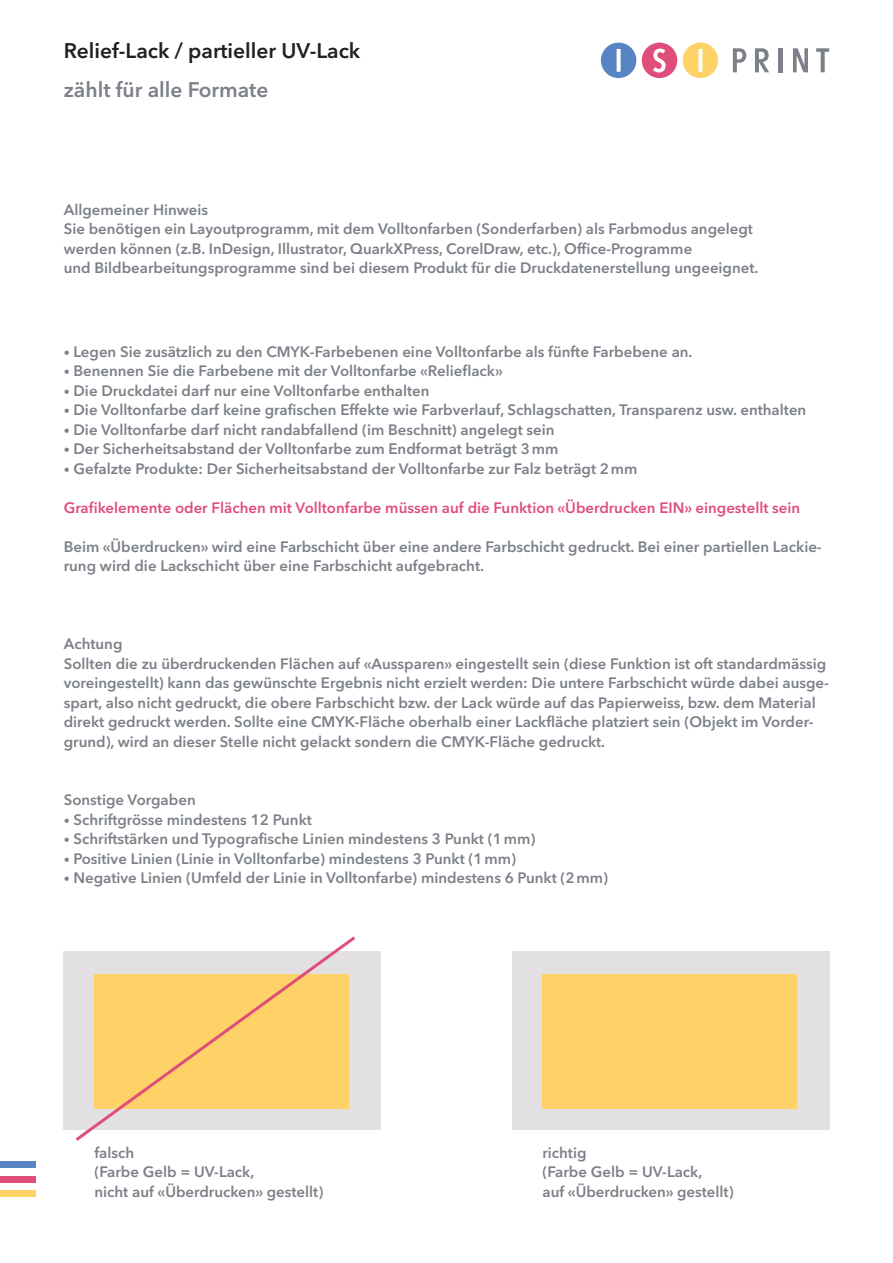
<style>
.page{position:relative;width:893px;height:1263px;background:#fff}
.page>*{position:absolute;margin:0;border:0;box-sizing:border-box;transform-origin:0 0}
.t1{font:600 21px "Avenir Next LT Pro";color:#231f20}
.t2{font:600 21px "Avenir Next LT Pro";color:#7c8088}
.t3{font:600 15px/19.5px "Avenir Next LT Pro";color:#7c8088}
.t4{font:600 15px "Avenir Next LT Pro";color:#df4e7b}
.s1{font-size:12px}
</style>
<div class="page">
<div style="left:0;top:1191px;width:35px;height:6px;background:#fed266"></div>
<div style="left:0;top:1161px;width:35px;height:7px;background:#5785c4"></div>
<div style="left:0;top:1176px;width:35px;height:6px;background:#df4e7b"></div>
<svg style="left:733px;top:48px;width:13px;height:24px"></svg>
<svg style="left:755px;top:48px;width:14px;height:24px"></svg>
<hr style="left:778px;top:48px;width:4px;height:24px;background:#7c8088">
<svg style="left:793px;top:48px;width:15px;height:24px"></svg>
<svg style="left:816px;top:48px;width:13px;height:24px"></svg>
<svg style="left:683px;top:43px;width:35px;height:35px"></svg>
<svg style="left:601px;top:43px;width:35px;height:35px"></svg>
<svg style="left:642px;top:43px;width:35px;height:35px"></svg>
<div style="left:64px;top:951px;width:317px;height:179px;background:#e2e0e2"></div>
<div style="left:512px;top:951px;width:317px;height:179px;background:#e2e0e2"></div>
<div style="left:542px;top:975px;width:255px;height:134px;background:#fed266"></div>
<svg style="left:75px;top:936px;width:281px;height:205px"></svg>
<h1 class="t1" style="left:64px;top:38px;width:298px">Relief-Lack / partieller UV-Lack</h1>
<h1 class="t2" style="left:64px;top:77px;width:206px">zählt für alle Formate</h1>
<p class="t3" style="left:64px;top:200px;width:696px">Allgemeiner Hinweis<br>Sie benötigen ein Layoutprogramm, mit dem Volltonfarben (Sonderfarben) als Farbmodus angelegt werden können (z.B. InDesign, Illustrator, QuarkXPress, CorelDraw, etc.), Office-Programme<br>und Bildbearbeitungsprogramme sind bei diesem Produkt für die Druckdatenerstellung ungeeignet.</p>
<p class="t3" style="left:64px;top:342px;width:630px"><span class="s1">•</span> Legen Sie zusätzlich zu den CMYK-Farbebenen eine Volltonfarbe als fünfte Farbebene an.</p>
<p class="t3" style="left:64px;top:361px;width:441px"><span class="s1">•</span> Benennen Sie die Farbebene mit der Volltonfarbe «Relieflack»</p>
<p class="t3" style="left:64px;top:381px;width:367px"><span class="s1">•</span> Die Druckdatei darf nur eine Volltonfarbe enthalten</p>
<p class="t3" style="left:64px;top:400px;width:744px"><span class="s1">•</span> Die Volltonfarbe darf keine grafischen Effekte wie Farbverlauf, Schlagschatten, Transparenz usw. enthalten</p>
<p class="t3" style="left:64px;top:420px;width:492px"><span class="s1">•</span> Die Volltonfarbe darf nicht randabfallend (im Beschnitt) angelegt sein</p>
<p class="t3" style="left:64px;top:439px;width:496px"><span class="s1">•</span> Der Sicherheitsabstand der Volltonfarbe zum Endformat beträgt 3mm</p>
<p class="t3" style="left:64px;top:459px;width:575px"><span class="s1">•</span> Gefalzte Produkte: Der Sicherheitsabstand der Volltonfarbe zur Falz beträgt 2mm</p>
<p class="t4" style="left:64px;top:498px;width:738px">Grafikelemente oder Flächen mit Volltonfarbe müssen auf die Funktion «Überdrucken EIN» eingestellt sein</p>
<p class="t3" style="left:64px;top:537px;width:759px">Beim «Überdrucken» wird eine Farbschicht über eine andere Farbschicht gedruckt. Bei einer partiellen Lackie&shy;rung wird die Lackschicht über eine Farbschicht aufgebracht.</p>
<p class="t3" style="left:64px;top:634px;width:767px">Achtung<br>Sollten die zu überdruckenden Flächen auf «Aussparen» eingestellt sein (diese Funktion ist oft standardmässig voreingestellt) kann das gewünschte Ergebnis nicht erzielt werden: Die untere Farbschicht würde dabei ausge&shy;spart, also nicht gedruckt, die obere Farbschicht bzw. der Lack würde auf das Papierweiss, bzw. dem Material direkt gedruckt werden. Sollte eine CMYK-Fläche oberhalb einer Lackfläche platziert sein (Objekt im Vorder&shy;grund), wird an dieser Stelle nicht gelackt sondern die CMYK-Fläche gedruckt.</p>
<p class="t3" style="left:64px;top:790px;width:133px">Sonstige Vorgaben</p>
<p class="t3" style="left:64px;top:810px;width:250px"><span class="s1">•</span> Schriftgrösse mindestens 12 Punkt</p>
<p class="t3" style="left:64px;top:829px;width:473px"><span class="s1">•</span> Schriftstärken und Typografische Linien mindestens 3 Punkt (1mm)</p>
<p class="t3" style="left:64px;top:849px;width:454px"><span class="s1">•</span> Positive Linien (Linie in Volltonfarbe) mindestens 3 Punkt (1mm)</p>
<p class="t3" style="left:64px;top:868px;width:546px"><span class="s1">•</span> Negative Linien (Umfeld der Linie in Volltonfarbe) mindestens 6 Punkt (2mm)</p>
<p class="t3" style="left:94px;top:1142px;width:230px">falsch<br>(Farbe Gelb = UV-Lack,<br>nicht auf «Überdrucken» gestellt)</p>
<p class="t3" style="left:542px;top:1142px;width:193px">richtig<br>(Farbe Gelb = UV-Lack,<br>auf «Überdrucken» gestellt)</p>
</div>
